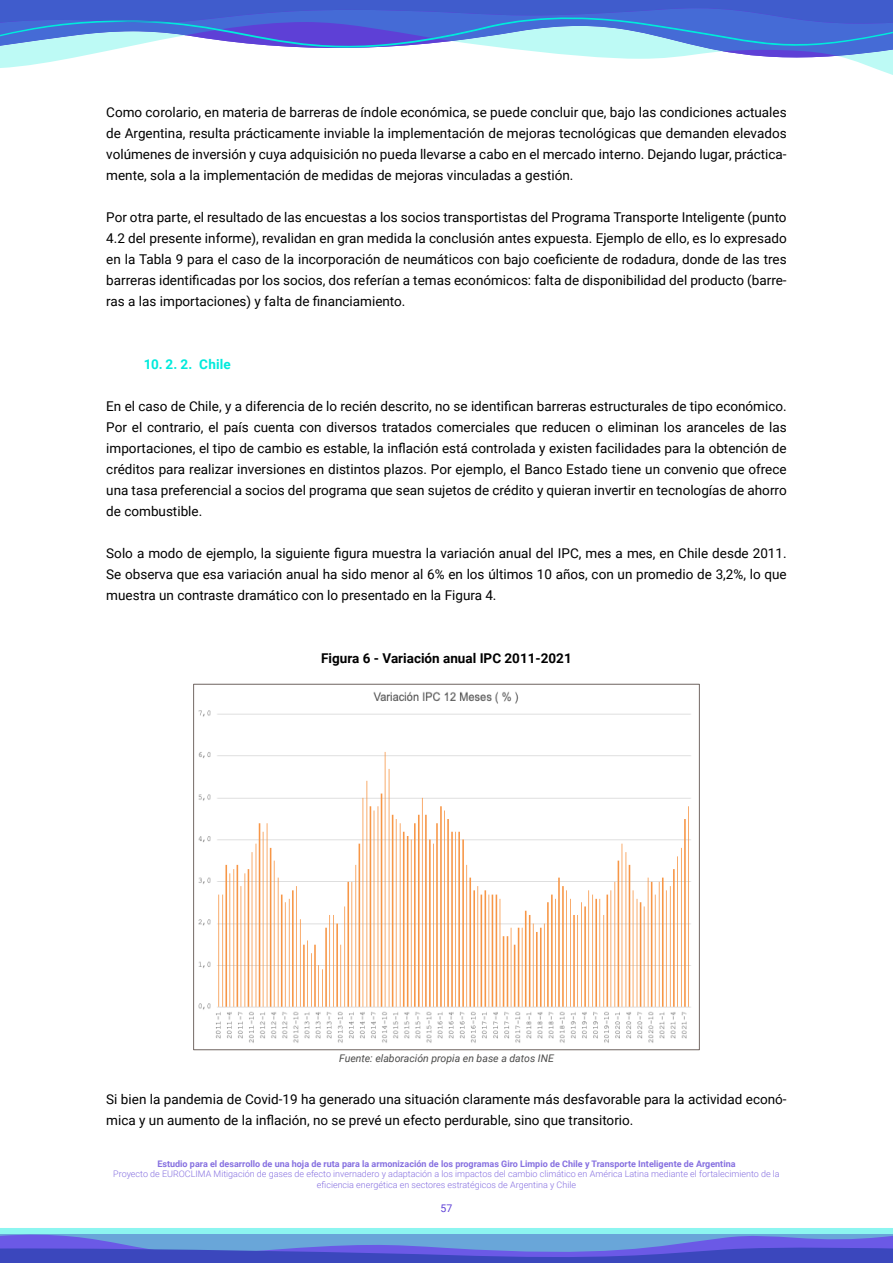
<style>
.page{position:relative;width:893px;height:1263px;background:#fff}
.page>*{position:absolute;margin:0;border:0;box-sizing:border-box;transform-origin:0 0}
.t1{font:13.5px/21px "Roboto";color:#000;text-align:justify}
.t2{font:700 13.5px "Roboto";color:#000}
.t3{font:700 13.5px "Roboto";letter-spacing:.01em;color:#00eadc}
.t4{font:italic 10.5px "Roboto";color:#4a4a49}
.t5{font:10.5px "Roboto";color:#5e40d6}
.t6{font:300 9px/10.5px "Roboto";color:#8670e0;text-align:center}
.t7{font:700 9px "Roboto";color:#8670e0}
</style>
<div class="page">
<svg style="left:0;top:0;width:893px;height:75px"></svg>
<svg style="left:0;top:1228px;width:893px;height:35px;background:#6085d6"></svg>
<img style="left:198px;top:691px;width:493px;height:352px">
<p class="t1" style="left:106px;top:101px;width:682px">Como corolario, en materia de barreras de índole económica, se puede concluir que, bajo las condiciones actuales de Argentina, resulta prácticamente inviable la implementación de mejoras tecnológicas que demanden elevados volúmenes de inversión y cuya adquisición no pueda llevarse a cabo en el mercado interno. Dejando lugar, práctica&shy;mente, sola a la implementación de medidas de mejoras vinculadas a gestión.</p>
<p class="t1" style="left:106px;top:206px;width:682px">Por otra parte, el resultado de las encuestas a los socios transportistas del Programa Transporte Inteligente (punto 4.2 del presente informe), revalidan en gran medida la conclusión antes expuesta. Ejemplo de ello, es lo expresado en la Tabla 9 para el caso de la incorporación de neumáticos con bajo coeficiente de rodadura, donde de las tres barreras identificadas por los socios, dos referían a temas económicos: falta de disponibilidad del producto (barre&shy;ras a las importaciones) y falta de financiamiento.</p>
<p class="t3" style="left:144px;top:355px;width:88px">10. 2. 2. Chile</p>
<p class="t1" style="left:106px;top:395px;width:682px">En el caso de Chile, y a diferencia de lo recién descrito, no se identifican barreras estructurales de tipo económico.<br>Por el contrario, el país cuenta con diversos tratados comerciales que reducen o eliminan los aranceles de las importaciones, el tipo de cambio es estable, la inflación está controlada y existen facilidades para la obtención de créditos para realizar inversiones en distintos plazos. Por ejemplo, el Banco Estado tiene un convenio que ofrece una tasa preferencial a socios del programa que sean sujetos de crédito y quieran invertir en tecnologías de ahorro de combustible.</p>
<p class="t1" style="left:106px;top:542px;width:682px">Solo a modo de ejemplo, la siguiente figura muestra la variación anual del IPC, mes a mes, en Chile desde 2011.<br>Se observa que esa variación anual ha sido menor al 6% en los últimos 10 años, con un promedio de 3,2%, lo que muestra un contraste dramático con lo presentado en la Figura 4.</p>
<p class="t2" style="left:321px;top:649px;width:252px">Figura 6 - Variación anual IPC 2011-2021</p>
<p class="t4" style="left:339px;top:1051px;width:216px">Fuente: elaboración propia en base a datos INE</p>
<p class="t1" style="left:106px;top:1088px;width:682px">Si bien la pandemia de Covid-19 ha generado una situación claramente más desfavorable para la actividad econó&shy;mica y un aumento de la inflación, no se prevé un efecto perdurable, sino que transitorio.</p>
<p class="t7" style="left:157px;top:1157px;width:580px">Estudio para el desarrollo de una hoja de ruta para la armonización de los programas Giro Limpio de Chile y Transporte Inteligente de Argentina</p>
<p class="t6" style="left:113px;top:1168px;width:668px">Proyecto de EUROCLIMA Mitigación de gases de efecto invernadero y adaptación a los impactos del cambio climático en América Latina mediante el fortalecimiento de la eficiencia energética en sectores estratégicos de Argentina y Chile</p>
<p class="t5" style="left:441px;top:1201px;width:13px">57</p>
</div>
